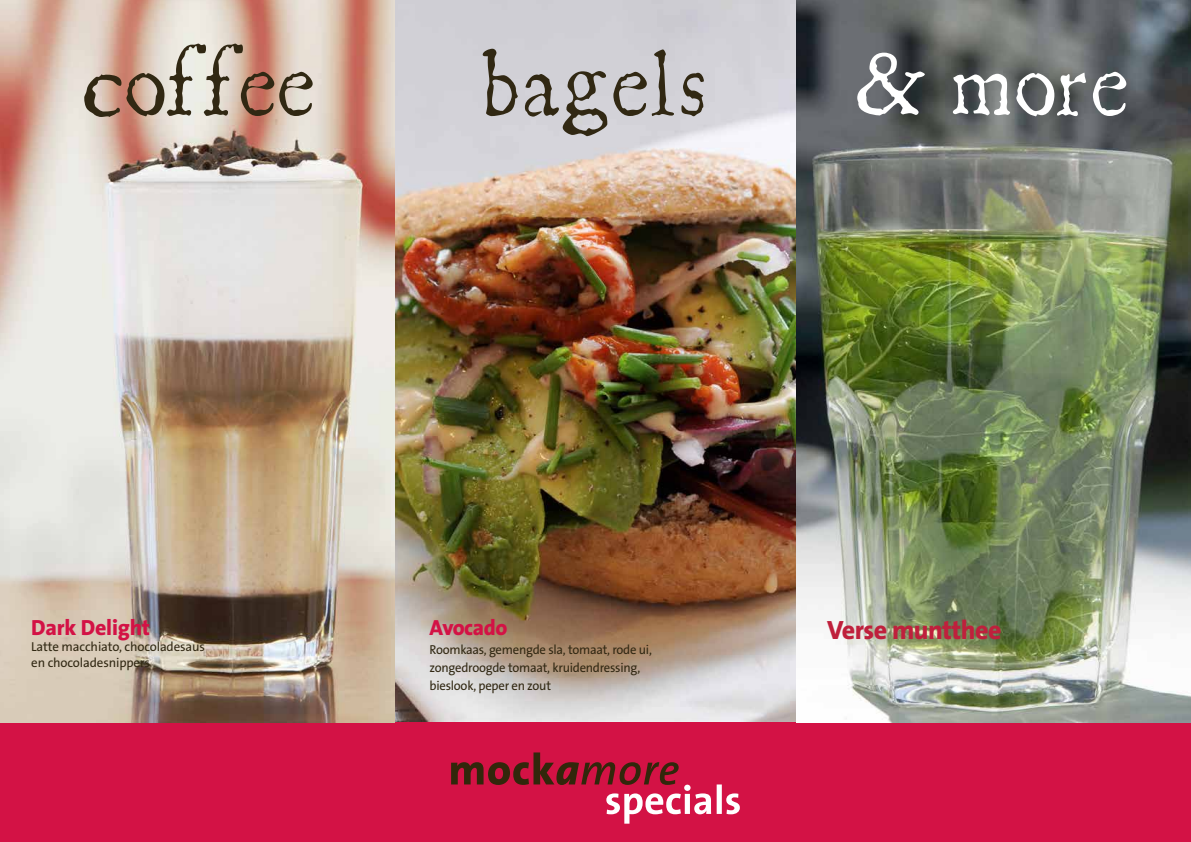
<style>
.page{position:relative;width:1191px;height:842px;background:#fff}
.page>*{position:absolute;margin:0;border:0;box-sizing:border-box;transform-origin:0 0}
.t1{font:81.3px "Linotype Compendio";color:#312813}
.t2{font:81.3px "Linotype Compendio";color:#fff}
.t3{font:800 26.6px "The Sans";letter-spacing:-.02em;color:#bf203c}
.t4{font:800 22px "The Sans";letter-spacing:-.01em;color:#d31245}
.t5{font:13px/18.3px "The Sans B5 Plain";letter-spacing:-.02em;color:#312813}
</style>
<div class="page">
<div style="left:0;top:722px;width:1191px;height:120px;background:#d31245"></div>
<img style="left:0;top:0;width:1191px;height:722px">
<svg style="left:451px;top:752px;width:289px;height:72px"></svg>
<h1 class="t1" style="left:82px;top:17px;width:235px">coffee</h1>
<h1 class="t1" style="left:480px;top:17px;width:231px">bagels</h1>
<h1 class="t2" style="left:855px;top:17px;width:275px">&amp; more</h1>
<h3 class="t4" style="left:31px;top:609px;width:121px">Dark Delight</h3>
<h2 class="t3" style="left:827px;top:607px;width:176px">Verse muntthee</h2>
<p class="t5" style="left:31px;top:639px;width:175px;line-height:15.6px">Latte macchiato, chocoladesaus en chocoladesnippers</p>
<h3 class="t4" style="left:429px;top:609px;width:79px">Avocado</h3>
<p class="t5" style="left:429px;top:640px;width:224px">Roomkaas, gemengde sla, tomaat, rode ui, zongedroogde tomaat, kruidendressing, bieslook, peper en zout</p>
</div>
